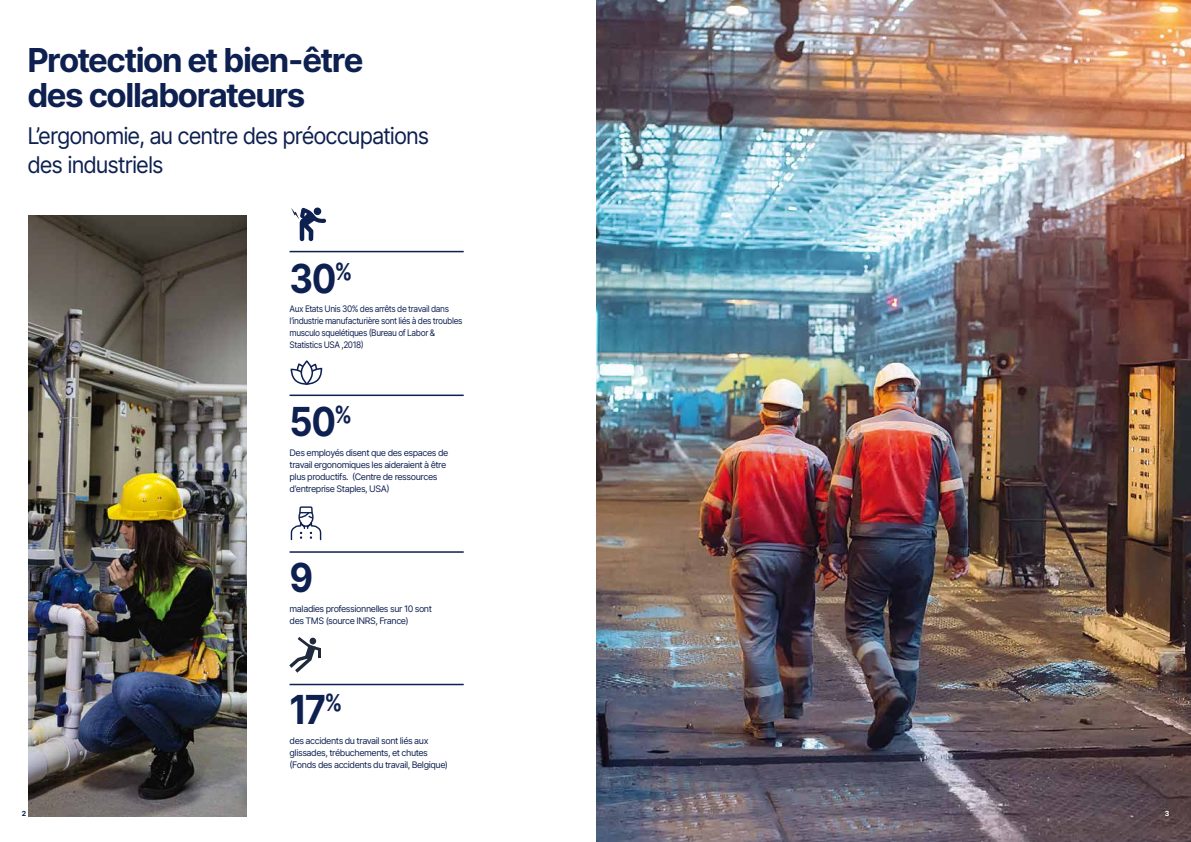
<style>
.page{position:relative;width:1191px;height:842px;background:#fff}
.page>*{position:absolute;margin:0;border:0;box-sizing:border-box;transform-origin:0 0}
.t1{font:700 40px "Inter";color:#0e2050;scale:.9 1}
.t2{font:700 33px/35px "Inter";letter-spacing:-.045em;color:#0e2050}
.t3{font:23px/29px "Inter";letter-spacing:-.045em;color:#0e2050;scale:.95 1}
.t4{font:9px/12px "Inter";letter-spacing:-.05em;color:#0e2050}
.t5{font:9px/12px "Inter";letter-spacing:-.05em;color:#0e2050;scale:.93 1}
.t6{font:700 7px "Inter";color:#0e2050}
.t7{font:700 7px "Inter";color:#fff}
</style>
<div class="page">
<hr style="left:289px;top:251px;width:175px;height:1px;background:#0e2050">
<hr style="left:289px;top:395px;width:175px;height:1px;background:#0e2050">
<hr style="left:289px;top:551px;width:175px;height:2px;background:#0e2050">
<hr style="left:289px;top:684px;width:175px;height:1px;background:#0e2050">
<svg style="left:290px;top:506px;width:32px;height:35px"></svg>
<div style="left:300px;top:360px;width:13px;height:25px;border:2px solid #0e2050;border-radius:50%"></div>
<svg style="left:290px;top:364px;width:33px;height:21px"></svg>
<svg style="left:289px;top:637px;width:32px;height:36px"></svg>
<div style="left:309px;top:638px;width:7px;height:6px;background:#1f2b3d;border-radius:50%"></div>
<img style="left:28px;top:216px;width:218px;height:600px">
<img style="left:596px;top:0;width:595px;height:842px">
<svg style="left:291px;top:208px;width:35px;height:33px"></svg>
<h2 class="t2" style="left:27px;top:41px;width:337px">Protection et bien-être des collaborateurs</h2>
<h3 class="t3" style="left:27px;top:121px;width:424px">L’ergonomie, au centre des préoccupations des industriels</h3>
<h1 class="t1" style="left:289px;top:249px;width:71px">30<sup>%</sup></h1>
<p class="t5" style="left:289px;top:303px;width:187px">Aux Etats Unis 30% des arrêts de travail dans l’industrie manufacturière sont liés à des troubles musculo squelétiques (Bureau of Labor &amp; Statistics USA ,2018)</p>
<h1 class="t1" style="left:289px;top:392px;width:71px">50<sup>%</sup></h1>
<p class="t4" style="left:289px;top:447px;width:160px">Des employés disent que des espaces de travail ergonomiques les aideraient à être plus productifs. (Centre de ressources d’entreprise Staples, USA)</p>
<h1 class="t1" style="left:289px;top:548px;width:28px">9</h1>
<p class="t4" style="left:289px;top:603px;width:144px">maladies professionnelles sur 10 sont des TMS (source INRS, France)</p>
<h1 class="t1" style="left:289px;top:681px;width:60px">17<sup>%</sup></h1>
<p class="t4" style="left:289px;top:735px;width:160px">des accidents du travail sont liés aux glissades, trébuchements, et chutes (Fonds des accidents du travail, Belgique)</p>
<p class="t6" style="left:22px;top:808px;width:6px">2</p>
<p class="t7" style="left:1164px;top:808px;width:6px">3</p>
</div>
